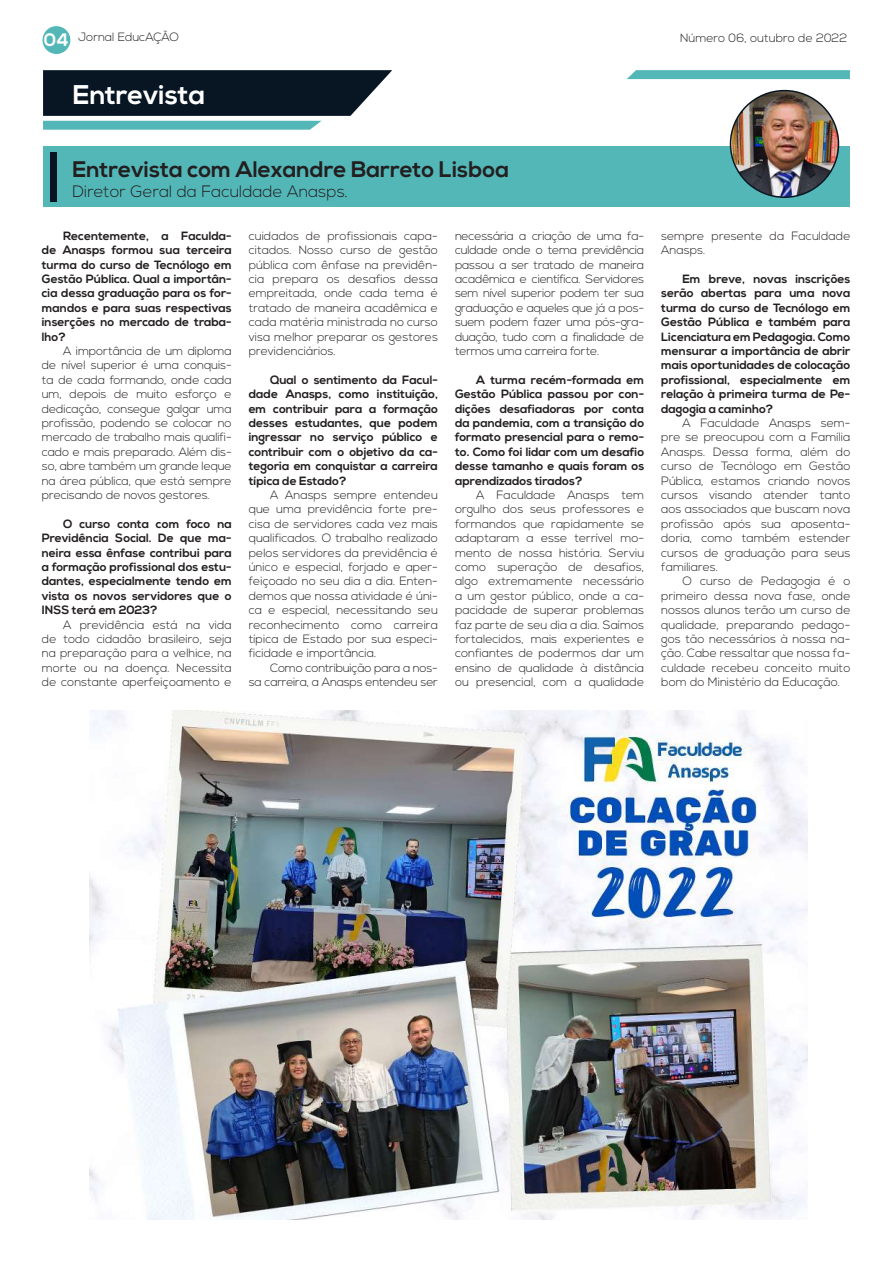
<style>
.page{position:relative;width:893px;height:1263px;background:#fff}
.page>*{position:absolute;margin:0;border:0;box-sizing:border-box;transform-origin:0 0}
.t1{font:700 27px "Nexa";color:#fff}
.t2{font:700 22.5px "Nexa";color:#231f20}
.t3{font:300 16.5px "Nexa";color:#231f20}
.t4{font:300 12px/14.4px "Nexa";color:#231f20;text-align:justify}
.t5{font:700 12px/14.4px "Nexa";color:#231f20;text-align:justify}
.t6{font:300 12px/14.4px "Nexa";letter-spacing:-.02em;color:#231f20;text-align:right}
.s1{font-weight:700;font-size:18px;color:#fff}
</style>
<div class="page">
<div style="left:43px;top:26px;width:27px;height:28px;background:#53b7b8;border-radius:50%"></div>
<svg style="left:43px;top:70px;width:349px;height:60px;background:#394f59"></svg>
<svg style="left:627px;top:70px;width:223px;height:9px;background:#59b9ba"></svg>
<div style="left:43px;top:146px;width:807px;height:61px;background:#53b7b8"></div>
<div style="left:50px;top:153px;width:7px;height:49px;background:#081623"></div>
<img style="left:89px;top:710px;width:719px;height:509px">
<img style="left:730px;top:91px;width:108px;height:106px">
<div style="left:730px;top:90px;width:109px;height:108px;border:2px solid #081623;border-radius:50%"></div>
<p class="t4" style="left:44px;top:30px;width:137px"><span class="s1">04</span> Jornal EducAÇÃO</p>
<p class="t4" style="left:680px;top:31px;width:169px">Número 06, outubro de 2022</p>
<h1 class="t1" style="left:73px;top:79px;width:134px">Entrevista</h1>
<h2 class="t2" style="left:73px;top:156px;width:438px">Entrevista com Alexandre Barreto Lisboa</h2>
<h3 class="t3" style="left:73px;top:182px;width:277px">Diretor Geral da Faculdade Anasps.</h3>
<p class="t5" style="left:42px;top:229px;width:191px;text-indent:21px">Recentemente, a Faculda&shy;de Anasps formou sua terceira turma do curso de Tecnólogo em Gestão Pública. Qual a importân&shy;cia dessa graduação para os for&shy;mandos e para suas respectivas inserções no mercado de traba&shy;lho?</p>
<p class="t4" style="left:42px;top:344px;width:191px;text-indent:21px">A importância de um diploma de nível superior é uma conquis&shy;ta de cada formando, onde cada um, depois de muito esforço e dedicação, consegue galgar uma profissão, podendo se colocar no mercado de trabalho mais qualifi&shy;cado e mais preparado. Além dis&shy;so, abre também um grande leque na área pública, que está sempre precisando de novos gestores.</p>
<p class="t5" style="left:42px;top:517px;width:191px;text-indent:21px">O curso conta com foco na Previdência Social. De que ma&shy;neira essa ênfase contribui para a formação profissional dos estu&shy;dantes, especialmente tendo em vista os novos servidores que o INSS terá em 2023?</p>
<p class="t4" style="left:42px;top:618px;width:191px;text-indent:21px">A previdência está na vida de todo cidadão brasileiro, seja na preparação para a velhice, na morte ou na doença. Necessita de constante aperfeiçoamento e</p>
<p class="t4" style="left:455px;top:229px;width:191px">necessária a criação de uma fa&shy;culdade onde o tema previdência passou a ser tratado de maneira acadêmica e científica. Servidores sem nível superior podem ter sua graduação e aqueles que já a pos&shy;suem podem fazer uma pós-gra&shy;duação, tudo com a finalidade de termos uma carreira forte.</p>
<p class="t5" style="left:455px;top:373px;width:191px;text-indent:21px">A turma recém-formada em Gestão Pública passou por con&shy;dições desafiadoras por conta da pandemia, com a transição do formato presencial para o remo&shy;to. Como foi lidar com um desafio desse tamanho e quais foram os aprendizados tirados?</p>
<p class="t4" style="left:455px;top:488px;width:191px;text-indent:21px">A Faculdade Anasps tem orgulho dos seus professores e formandos que rapidamente se adaptaram a esse terrível mo&shy;mento de nossa história. Serviu como superação de desafios, algo extremamente necessário a um gestor público, onde a ca&shy;pacidade de superar problemas faz parte de seu dia a dia. Saímos fortalecidos, mais experientes e confiantes de podermos dar um ensino de qualidade à distância ou presencial, com a qualidade</p>
<p class="t4" style="left:249px;top:229px;width:191px">cuidados de profissionais capa&shy;citados. Nosso curso de gestão pública com ênfase na previdên&shy;cia prepara os desafios dessa empreitada, onde cada tema é tratado de maneira acadêmica e cada matéria ministrada no curso visa melhor preparar os gestores previdenciários.</p>
<p class="t5" style="left:249px;top:373px;width:191px;text-indent:21px">Qual o sentimento da Facul&shy;dade Anasps, como instituição, em contribuir para a formação desses estudantes, que podem ingressar no serviço público e contribuir com o objetivo da ca&shy;tegoria em conquistar a carreira típica de Estado?</p>
<p class="t4" style="left:249px;top:488px;width:191px;text-indent:21px">A Anasps sempre entendeu que uma previdência forte pre&shy;cisa de servidores cada vez mais qualificados. O trabalho realizado pelos servidores da previdência é único e especial, forjado e aper&shy;feiçoado no seu dia a dia. Enten&shy;demos que nossa atividade é úni&shy;ca e especial, necessitando seu reconhecimento como carreira típica de Estado por sua especi&shy;ficidade e importância.</p>
<p class="t6" style="left:249px;top:661px;width:191px">Como contribuição para a nos-<br>sa carreira, a Anasps entendeu ser</p>
<p class="t4" style="left:661px;top:229px;width:191px">sempre presente da Faculdade<br>Anasps.</p>
<p class="t5" style="left:661px;top:272px;width:191px;text-indent:21px">Em breve, novas inscrições serão abertas para uma nova turma do curso de Tecnólogo em Gestão Pública e também para Licenciatura em Pedagogia. Como mensurar a importância de abrir mais oportunidades de colocação profissional, especialmente em relação à primeira turma de Pe&shy;dagogia a caminho?</p>
<p class="t4" style="left:661px;top:416px;width:191px;text-indent:21px">A Faculdade Anasps sem&shy;pre se preocupou com a Família Anasps. Dessa forma, além do curso de Tecnólogo em Gestão Pública, estamos criando novos cursos visando atender tanto aos associados que buscam nova profissão após sua aposenta&shy;doria, como também estender cursos de graduação para seus familiares.</p>
<p class="t4" style="left:661px;top:575px;width:191px;text-indent:21px">O curso de Pedagogia é o primeiro dessa nova fase, onde nossos alunos terão um curso de qualidade, preparando pedago&shy;gos tão necessários à nossa na&shy;ção. Cabe ressaltar que nossa fa&shy;culdade recebeu conceito muito bom do Ministério da Educação.</p>
</div>
